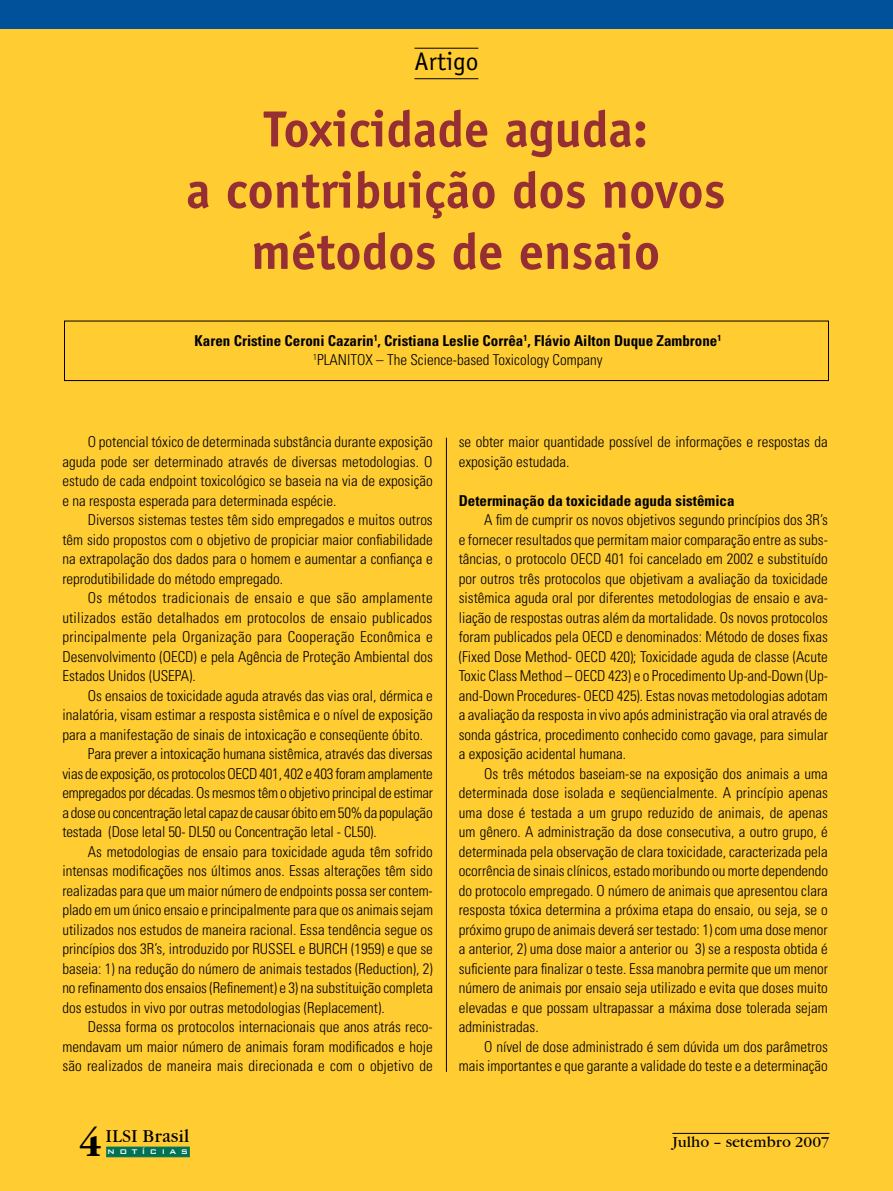
<style>
.page{position:relative;width:893px;height:1191px;background:#fff}
.page>*{position:absolute;margin:0;border:0;box-sizing:border-box;transform-origin:0 0}
.t1{font:700 51px/61.2px "Officina Sans";color:#962f34;text-align:center}
.t2{font:37.5px "Garamond ITCT Bold";color:#000}
.t3{font:25.5px "Officina Sans";letter-spacing:.01em;color:#000}
.t4{font:18px "Garamond ITCT Book";color:#000}
.t5{font:300 condensed 15px/19.5px "Univers";color:#000;text-align:justify}
.t6{font:700 condensed 15px/19.5px "Univers";color:#000;text-align:center}
.t7{font:300 condensed 15px "Univers";letter-spacing:-.02em;color:#000}
.t8{font:15px "Garamond ITCT Book";color:#000}
.t9{font:500 9px "Bank Gothic BT";letter-spacing:.505em;color:#fff}
.s1{font-weight:300}
</style>
<div class="page">
<div style="left:0;top:0;width:893px;height:29px;background:#00519a"></div>
<div style="left:0;top:29px;width:893px;height:1162px;background:#ffcc32"></div>
<hr style="left:414px;top:48px;width:64px;height:1px;background:#000">
<hr style="left:414px;top:78px;width:64px;height:1px;background:#000">
<hr style="left:446px;top:438px;width:1px;height:633px;background:#000">
<div style="left:106px;top:1146px;width:84px;height:11px;background:#007356;border:1px solid #007356"></div>
<hr style="left:672px;top:1133px;width:158px;height:1px;background:#000">
<div style="left:64px;top:321px;width:765px;height:60px;border:1px solid #000"></div>
<h3 class="t3" style="left:414px;top:46px;width:66px">Artigo</h3>
<h1 class="t1" style="left:186px;top:98px;width:541px">Toxicidade aguda:<br>a contribuição dos novos métodos de ensaio</h1>
<p class="t6" style="left:195px;top:330px;width:528px">Karen Cristine Ceroni Cazarin<sup>1</sup>, Cristiana Leslie Corrêa<sup>1</sup>, Flávio Ailton Duque Zambrone<sup>1<br></sup><sup>1</sup><span class="s1">PLANITOX – The Science-based Toxicology Company</span></p>
<p class="t5" style="left:62px;top:432px;width:372px;text-indent:26px">O potencial tóxico de determinada substância durante exposição aguda pode ser determinado através de diversas metodologias. O estudo de cada endpoint toxicológico se baseia na via de exposição e na resposta esperada para determinada espécie.</p>
<p class="t5" style="left:62px;top:510px;width:372px;text-indent:26px">Diversos sistemas testes têm sido empregados e muitos outros têm sido propostos com o objetivo de propiciar maior confiabilidade na extrapolação dos dados para o homem e aumentar a confiança e reprodutibilidade do método empregado.</p>
<p class="t5" style="left:62px;top:588px;width:372px;text-indent:26px">Os métodos tradicionais de ensaio e que são amplamente utilizados estão detalhados em protocolos de ensaio publicados principalmente pela Organização para Cooperação Econômica e Desenvolvimento (OECD) e pela Agência de Proteção Ambiental dos Estados Unidos (USEPA).</p>
<p class="t5" style="left:88px;top:685px;width:346px">Os ensaios de toxicidade aguda através das vias oral, dérmica e</p>
<p class="t5" style="left:62px;top:705px;width:372px">inalatória, visam estimar a resposta sistêmica e o nível de exposição</p>
<p class="t5" style="left:62px;top:724px;width:362px">para a manifestação de sinais de intoxicação e conseqüente óbito.</p>
<p class="t5" style="left:88px;top:744px;width:346px">Para prever a intoxicação humana sistêmica, através das diversas</p>
<p class="t7" style="left:62px;top:764px;width:372px">vias de exposição, os protocolos OECD 401, 402 e 403 foram amplamente</p>
<p class="t5" style="left:62px;top:783px;width:372px">empregados por décadas. Os mesmos têm o objetivo principal de estimar</p>
<p class="t7" style="left:62px;top:803px;width:372px">a dose ou concentração letal capaz de causar óbito em 50% da população</p>
<p class="t5" style="left:62px;top:822px;width:316px">testada (Dose letal 50- DL50 ou Concentração letal - CL50).</p>
<p class="t5" style="left:88px;top:841px;width:346px">As metodologias de ensaio para toxicidade aguda têm sofrido</p>
<p class="t5" style="left:62px;top:861px;width:372px">intensas modificações nos últimos anos. Essas alterações têm sido</p>
<p class="t5" style="left:62px;top:880px;width:372px">realizadas para que um maior número de endpoints possa ser contem-</p>
<p class="t5" style="left:62px;top:900px;width:372px">plado em um único ensaio e principalmente para que os animais sejam</p>
<p class="t5" style="left:62px;top:919px;width:372px">utilizados nos estudos de maneira racional. Essa tendência segue os</p>
<p class="t5" style="left:62px;top:939px;width:372px">princípios dos 3R’s, introduzido por RUSSEL e BURCH (1959) e que se</p>
<p class="t5" style="left:62px;top:958px;width:372px">baseia: 1) na redução do número de animais testados (Reduction), 2)</p>
<p class="t5" style="left:62px;top:978px;width:372px">no refinamento dos ensaios (Refinement) e 3) na substituição completa</p>
<p class="t5" style="left:62px;top:997px;width:324px">dos estudos in vivo por outras metodologias (Replacement).</p>
<p class="t5" style="left:88px;top:1017px;width:346px">Dessa forma os protocolos internacionais que anos atrás reco-</p>
<p class="t5" style="left:62px;top:1036px;width:372px">mendavam um maior número de animais foram modificados e hoje</p>
<p class="t5" style="left:62px;top:1056px;width:372px">são realizados de maneira mais direcionada e com o objetivo de</p>
<h2 class="t2" style="left:79px;top:1122px;width:24px">4</h2>
<p class="t4" style="left:106px;top:1126px;width:85px">ILSI Brasil</p>
<p class="t9" style="left:107px;top:1147px;width:83px">NOTÍCIAS</p>
<p class="t5" style="left:459px;top:432px;width:371px">se obter maior quantidade possível de informações e respostas da exposição estudada.</p>
<p class="t6" style="left:459px;top:490px;width:277px">Determinação da toxicidade aguda sistêmica</p>
<p class="t5" style="left:459px;top:510px;width:371px;text-indent:26px">A fim de cumprir os novos objetivos segundo princípios dos 3R’s e fornecer resultados que permitam maior comparação entre as subs&shy;tâncias, o protocolo OECD 401 foi cancelado em 2002 e substituído por outros três protocolos que objetivam a avaliação da toxicidade sistêmica aguda oral por diferentes metodologias de ensaio e ava&shy;liação de respostas outras além da mortalidade. Os novos protocolos foram publicados pela OECD e denominados: Método de doses fixas (Fixed Dose Method- OECD 420); Toxicidade aguda de classe (Acute Toxic Class Method – OECD 423) e o Procedimento Up-and-Down (Up&shy;and-Down Procedures- OECD 425). Estas novas metodologias adotam a avaliação da resposta in vivo após administração via oral através de sonda gástrica, procedimento conhecido como gavage, para simular a exposição acidental humana.</p>
<p class="t5" style="left:459px;top:763px;width:371px;text-indent:26px">Os três métodos baseiam-se na exposição dos animais a uma determinada dose isolada e seqüencialmente. A princípio apenas uma dose é testada a um grupo reduzido de animais, de apenas um gênero. A administração da dose consecutiva, a outro grupo, é determinada pela observação de clara toxicidade, caracterizada pela ocorrência de sinais clínicos, estado moribundo ou morte dependendo do protocolo empregado. O número de animais que apresentou clara resposta tóxica determina a próxima etapa do ensaio, ou seja, se o próximo grupo de animais deverá ser testado: 1) com uma dose menor a anterior, 2) uma dose maior a anterior ou 3) se a resposta obtida é suficiente para finalizar o teste. Essa manobra permite que um menor número de animais por ensaio seja utilizado e evita que doses muito elevadas e que possam ultrapassar a máxima dose tolerada sejam administradas.</p>
<p class="t5" style="left:459px;top:1036px;width:371px;text-align:right">O nível de dose administrado é sem dúvida um dos parâmetros mais importantes e que garante a validade do teste e a determinação</p>
<p class="t8" style="left:672px;top:1133px;width:159px">Julho – setembro 2007</p>
</div>
